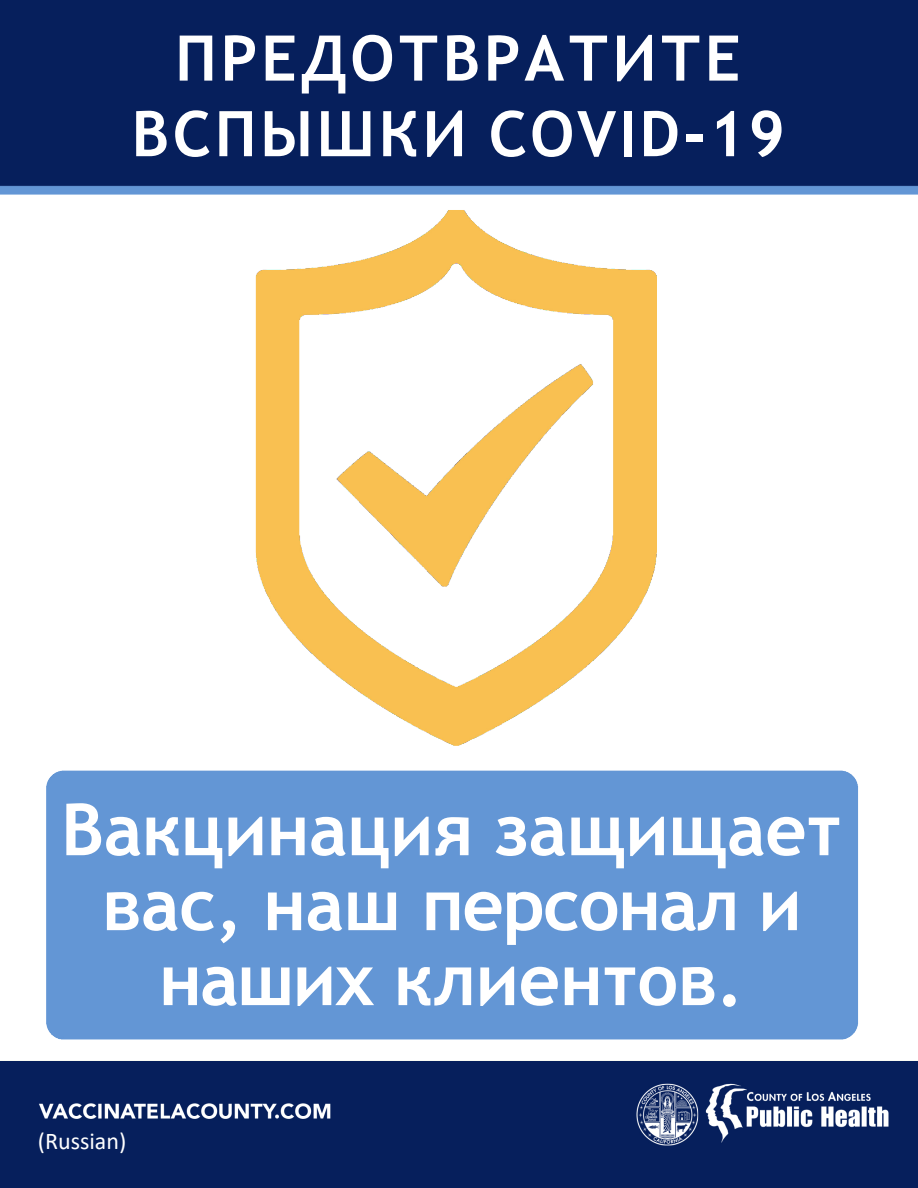
<style>
.page{position:relative;width:918px;height:1188px;background:#fff}
.page>*{position:absolute;margin:0;border:0;box-sizing:border-box;transform-origin:0 0}
.t1{font:700 72px/75px "Trebuchet MS";letter-spacing:-.005em;color:#fff;text-align:center}
.t2{font:700 63px/75.6px "Trebuchet MS";letter-spacing:.055em;color:#fff;text-align:center}
.t3{font:24px "Calibri";color:#fff}
</style>
<div class="page">
<img style="left:0;top:0;width:918px;height:1188px">
<p class="t2" style="left:132px;top:20px;width:655px">ПРЕДОТВРАТИТЕ<br>ВСПЫШКИ COVID-19</p>
<p class="t1" style="left:61px;top:792px;width:782px">Вакцинация защищает вас, наш персонал и наших клиентов.</p>
<p class="t3" style="left:38px;top:1124px;width:90px">(Russian)</p>
</div>
